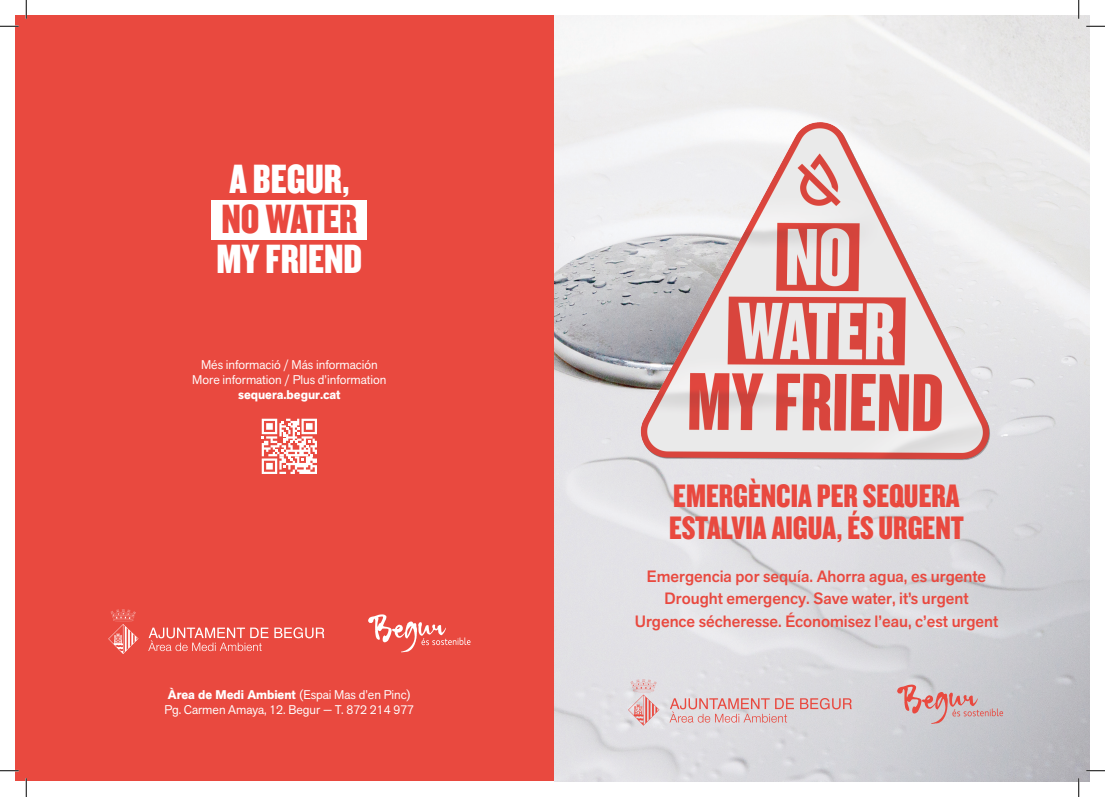
<style>
.page{position:relative;width:1105px;height:797px;background:#fff}
.page>*{position:absolute;margin:0;border:0;box-sizing:border-box;transform-origin:0 0}
.t1{font:42.5px "Knockout HTF69 Full Liteweight";color:#fff}
.t2{font:42.5px "Knockout HTF69 Full Liteweight";color:#e9493f}
.t3{font:33.75px/32.5px "Knockout HTF69 Full Liteweight";color:#e9493f}
.t4{font:500 16.25px/22.5px "Akzid Grtsk Next";color:#e9493f;text-align:center}
.t5{font:12.5px/15px "Akzid Grtsk Next";color:#fff;text-align:center}
.t6{font:700 12.5px "Akzid Grtsk Next";color:#fff}
.s1{font-weight:700}
</style>
<div class="page">
<div style="left:16px;top:16px;width:538px;height:765px;background:#e9493f"></div>
<img style="left:554px;top:16px;width:535px;height:765px">
<img style="left:563px;top:95px;width:490px;height:426px">
<svg style="left:628px;top:679px;width:31px;height:46px"></svg>
<svg style="left:669px;top:698px;width:183px;height:24px;background:#debdbe"></svg>
<svg style="left:897px;top:684px;width:106px;height:40px;background:#d0b4b6"></svg>
<svg style="left:108px;top:609px;width:30px;height:45px"></svg>
<svg style="left:148px;top:627px;width:176px;height:24px"></svg>
<svg style="left:368px;top:614px;width:103px;height:38px"></svg>
<svg style="left:262px;top:418px;width:55px;height:56px"></svg>
<div style="left:211px;top:200px;width:156px;height:39px;background:#fff"></div>
<svg style="left:0;top:25px;width:19px;height:2px"></svg>
<svg style="left:1086px;top:25px;width:19px;height:2px"></svg>
<svg style="left:0;top:770px;width:19px;height:1px"></svg>
<svg style="left:1086px;top:770px;width:19px;height:1px"></svg>
<svg style="left:25px;top:0;width:2px;height:19px"></svg>
<svg style="left:25px;top:778px;width:2px;height:19px"></svg>
<svg style="left:1078px;top:0;width:1px;height:19px"></svg>
<svg style="left:1078px;top:778px;width:1px;height:19px"></svg>
<h1 class="t1" style="left:229px;top:157px;width:121px">A BEGUR,</h1>
<h1 class="t2" style="left:221px;top:197px;width:137px">NO WATER</h1>
<h1 class="t1" style="left:216px;top:237px;width:147px">MY FRIEND</h1>
<p class="t5" style="left:192px;top:357px;width:196px">Més informació / Más información<br>More information / Plus d’information</p>
<p class="t6" style="left:238px;top:386px;width:104px">sequera.begur.cat</p>
<p class="t5" style="left:165px;top:687px;width:251px;text-align:left"><span class="s1">Àrea de Medi Ambient</span> (Espai Mas d’en Pinc)<br>Pg. Carmen Amaya, 12. Begur — T. 872 214 977</p>
<h2 class="t3" style="left:669px;top:480px;width:296px">EMERGÈNCIA PER SEQUERA<br>ESTALVIA AIGUA, ÉS URGENT</h2>
<h3 class="t4" style="left:635px;top:564px;width:365px">Emergencia por sequía. Ahorra agua, es urgente<br>Drought emergency. Save water, it’s urgent<br>Urgence sécheresse. Économisez l’eau, c’est urgent</h3>
</div>
